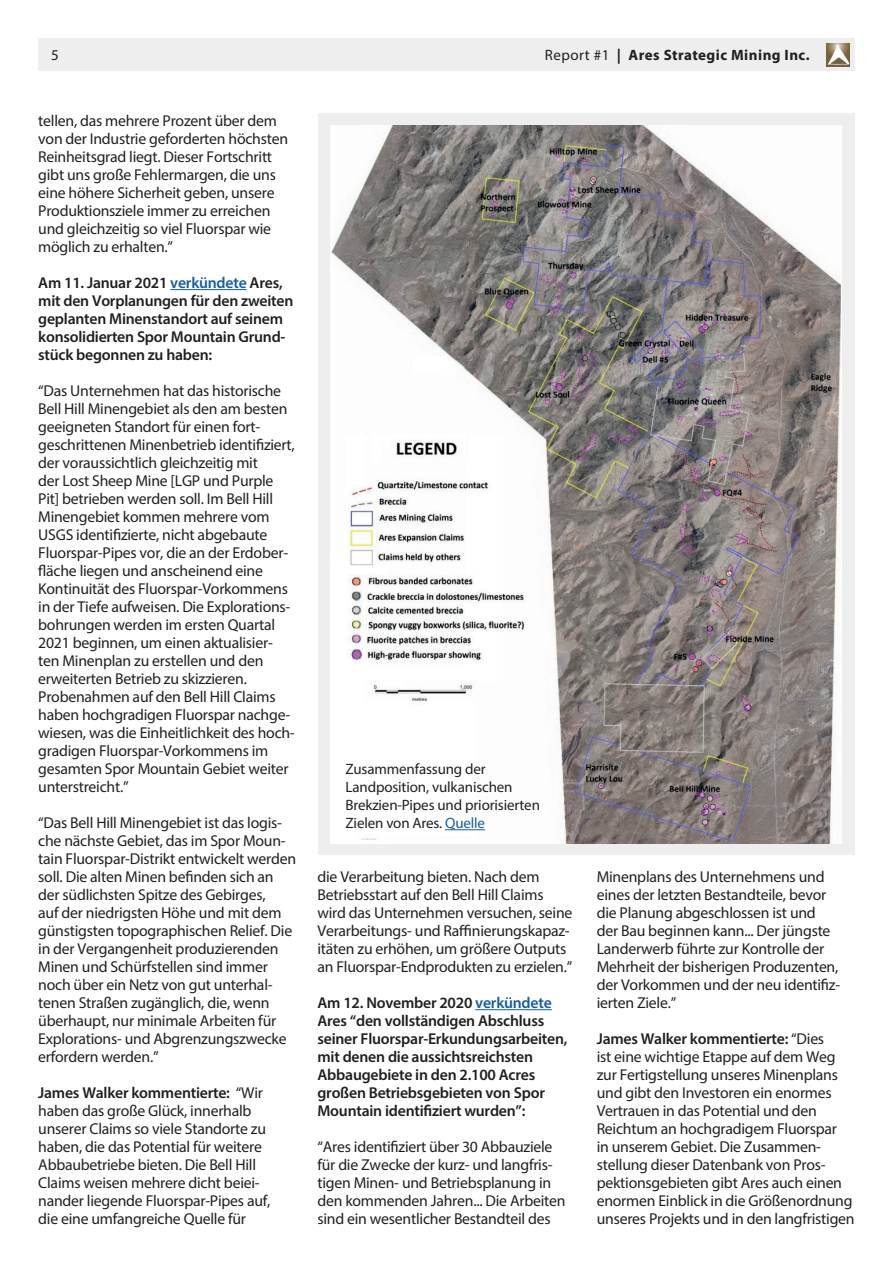
<style>
.page{position:relative;width:893px;height:1263px;background:#fff}
.page>*{position:absolute;margin:0;border:0;box-sizing:border-box;transform-origin:0 0}
.t1{font:15.75px/18px "Myriad Pro";letter-spacing:-.015em;color:#231f20}
.t2{font:600 15.75px/18px "Myriad Pro";letter-spacing:-.015em;color:#231f20}
.t3{font:15px/18px "Myriad Pro";letter-spacing:-.01em;color:#231f20}
.t4{font:700 15px "Myriad Pro";letter-spacing:.03em;color:#231f20}
.s1{font-weight:400}
.s2{color:#175d9e}
.s3{font-weight:600}
</style>
<div class="page">
<hr style="left:170px;top:289px;width:77px;height:1px;background:#175d9e">
<hr style="left:475px;top:1009px;width:77px;height:1px;background:#175d9e">
<div style="left:38px;top:38px;width:817px;height:33px;background:#eeeeef"></div>
<img style="left:827px;top:43px;width:22px;height:23px">
<div style="left:319px;top:113px;width:536px;height:742px;background:#eeeeef"></div>
<img style="left:331px;top:126px;width:511px;height:717px">
<hr style="left:445px;top:829px;width:40px;height:1px;background:#175d9e">
<p class="t3" style="left:51px;top:46px;width:9px">5</p>
<p class="t4" style="left:545px;top:47px;width:266px"><span class="s1">Report #1</span> | Ares Strategic Mining Inc.</p>
<p class="t1" style="left:38px;top:111px;width:251px">tellen, das mehrere Prozent über dem von der Industrie geforderten höchsten Reinheitsgrad liegt. Dieser Fortschritt gibt uns große Fehlermargen, die uns eine höhere Sicherheit geben, unsere Produktionsziele immer zu erreichen und gleichzeitig so viel Fluorspar wie möglich zu erhalten.”</p>
<p class="t2" style="left:38px;top:273px;width:257px">Am 11. Januar 2021 <span class="s2">verkündete</span> Ares, mit den Vorplanungen für den zweiten geplanten Minenstandort auf seinem konsolidierten Spor Mountain Grund&shy;stück begonnen zu haben:</p>
<p class="t1" style="left:38px;top:382px;width:258px">“Das Unternehmen hat das historische Bell Hill Minengebiet als den am besten geeigneten Standort für einen fort&shy;geschrittenen Minenbetrieb identifiziert, der voraussichtlich gleichzeitig mit<br>der Lost Sheep Mine [LGP und Purple Pit] betrieben werden soll. Im Bell Hill Minengebiet kommen mehrere vom USGS identifizierte, nicht abgebaute Fluorspar-Pipes vor, die an der Erdober&shy;fläche liegen und anscheinend eine Kontinuität des Fluorspar-Vorkommens in der Tiefe aufweisen. Die Explorations&shy;bohrungen werden im ersten Quartal 2021 beginnen, um einen aktualisier&shy;ten Minenplan zu erstellen und den erweiterten Betrieb zu skizzieren.<br>Probenahmen auf den Bell Hill Claims haben hochgradigen Fluorspar nachge&shy;wiesen, was die Einheitlichkeit des hoch&shy;gradigen Fluorspar-Vorkommens im gesamten Spor Mountain Gebiet weiter unterstreicht.”</p>
<p class="t1" style="left:38px;top:814px;width:259px">“Das Bell Hill Minengebiet ist das logis&shy;che nächste Gebiet, das im Spor Moun&shy;tain Fluorspar-Distrikt entwickelt werden soll. Die alten Minen befinden sich an der südlichsten Spitze des Gebirges,<br>auf der niedrigsten Höhe und mit dem günstigsten topographischen Relief. Die in der Vergangenheit produzierenden Minen und Schürfstellen sind immer noch über ein Netz von gut unterhal&shy;tenen Straßen zugänglich, die, wenn überhaupt, nur minimale Arbeiten für Explorations- und Abgrenzungszwecke erfordern werden.”</p>
<p class="t1" style="left:38px;top:1084px;width:234px"><span class="s3">James Walker kommentierte:</span> “Wir haben das große Glück, innerhalb unserer Claims so viele Standorte zu haben, die das Potential für weitere Abbaubetriebe bieten. Die Bell Hill Claims weisen mehrere dicht beiei&shy;nander liegende Fluorspar-Pipes auf, die eine umfangreiche Quelle für</p>
<p class="t3" style="left:345px;top:760px;width:196px">Zusammenfassung der<br>Landposition, vulkanischen<br>Brekzien-Pipes und priorisierten<br>Zielen von Ares. <span class="s2">Quelle</span></p>
<p class="t1" style="left:317px;top:867px;width:256px">die Verarbeitung bieten. Nach dem Betriebsstart auf den Bell Hill Claims wird das Unternehmen versuchen, seine Verarbeitungs- und Raffinierungskapaz&shy;itäten zu erhöhen, um größere Outputs an Fluorspar-Endprodukten zu erzielen.”</p>
<p class="t2" style="left:317px;top:993px;width:252px">Am 12. November 2020 <span class="s2">verkündete </span>Ares “den vollständigen Abschluss seiner Fluorspar-Erkundungsarbeiten, mit denen die aussichtsreichsten Abbaugebiete in den 2.100 Acres großen Betriebsgebieten von Spor Mountain identifiziert wurden”:</p>
<p class="t1" style="left:317px;top:1138px;width:250px">“Ares identifiziert über 30 Abbauziele für die Zwecke der kurz- und langfris&shy;tigen Minen- und Betriebsplanung in den kommenden Jahren... Die Arbeiten sind ein wesentlicher Bestandteil des</p>
<p class="t1" style="left:597px;top:868px;width:245px">Minenplans des Unternehmens und eines der letzten Bestandteile, bevor die Planung abgeschlossen ist und der Bau beginnen kann... Der jüngste Landerwerb führte zur Kontrolle der Mehrheit der bisherigen Produzenten, der Vorkommen und der neu identifiz&shy;ierten Ziele.”</p>
<p class="t1" style="left:597px;top:1030px;width:259px"><span class="s3">James Walker kommentierte:</span> “Dies<br>ist eine wichtige Etappe auf dem Weg zur Fertigstellung unseres Minenplans und gibt den Investoren ein enormes Vertrauen in das Potential und den Reichtum an hochgradigem Fluorspar<br>in unserem Gebiet. Die Zusammen&shy;stellung dieser Datenbank von Pros&shy;pektionsgebieten gibt Ares auch einen enormen Einblick in die Größenordnung unseres Projekts und in den langfristigen</p>
</div>
